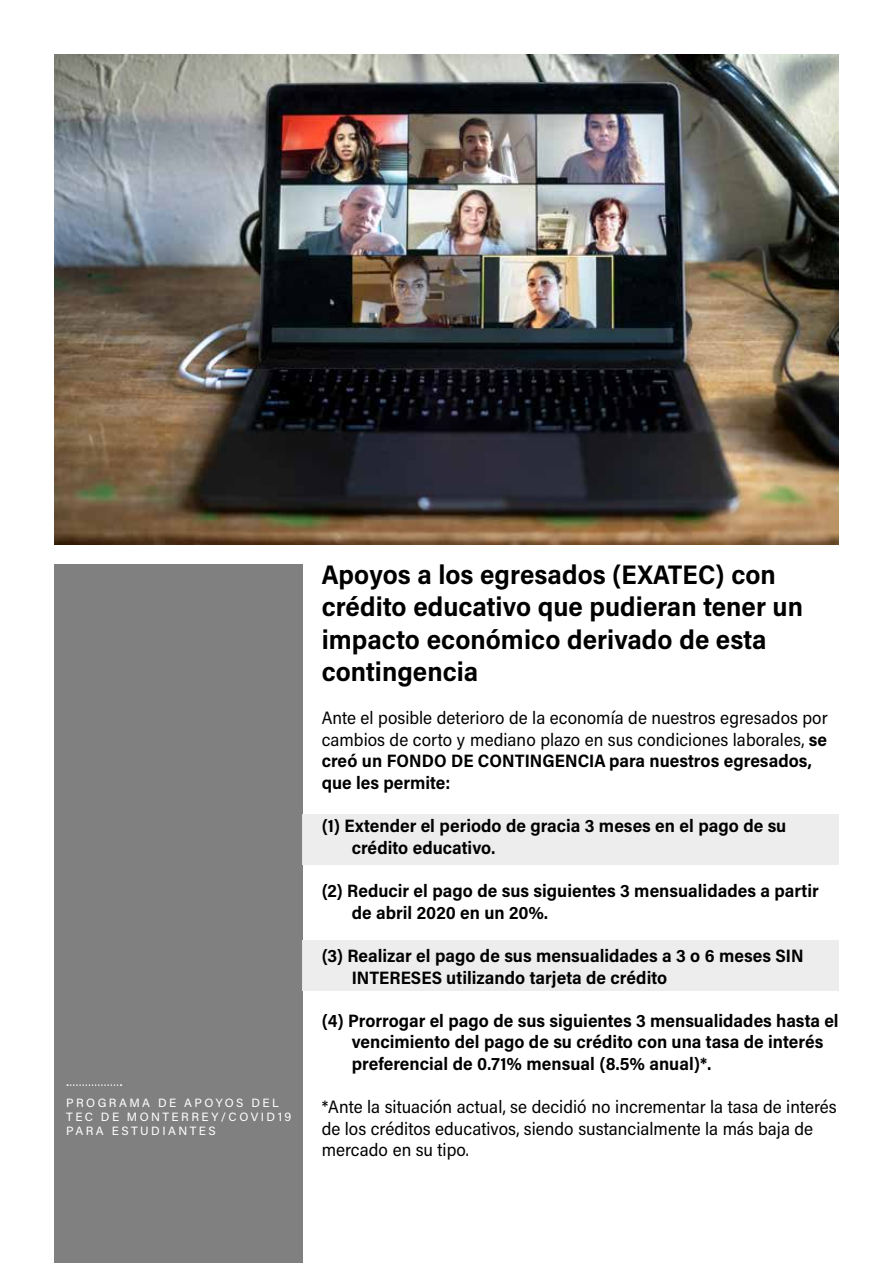
<style>
.page{position:relative;width:893px;height:1263px;background:#fff}
.page>*{position:absolute;margin:0;border:0;box-sizing:border-box;transform-origin:0 0}
.t1{font:27px/32.4px "Acumin Variable Concept";letter-spacing:.03em;color:#000}
.t2{font:18px/21.6px "Acumin Variable Concept";letter-spacing:.025em;color:#000}
.t3{font:18px/21.6px "Acumin Variable Concept";color:#000}
.t4{font:18px/21.6px "Acumin Variable Concept";letter-spacing:-.005em;color:#000}
.t5{font:12px/14.4px "Acumin Variable Concept";letter-spacing:.215em;color:#fff}
</style>
<div class="page">
<div style="left:303px;top:814px;width:536px;height:50px;background:#ededed"></div>
<div style="left:303px;top:940px;width:536px;height:50px;background:#ededed"></div>
<div style="left:55px;top:564px;width:248px;height:699px;background:#808080"></div>
<svg style="left:67px;top:1084px;width:55px;height:2px"></svg>
<img style="left:55px;top:54px;width:784px;height:490px">
<p class="t5" style="left:66px;top:1095px;width:226px">PROGRAMA DE APOYOS DEL<br>TEC DE MONTERREY/COVID19<br>PARA ESTUDIANTES</p>
<h1 class="t1" style="left:322px;top:557px;width:482px">Apoyos a los egresados (EXATEC) con crédito educativo que pudieran tener un impacto económico derivado de esta contingencia</h1>
<p class="t3" style="left:322px;top:706px;width:507px">Ante el posible deterioro de la economía de nuestros egresados por cambios de corto y mediano plazo en sus condiciones laborales, se creó un FONDO DE CONTINGENCIA para nuestros egresados, que les permite:</p>
<p class="t2" style="left:352px;top:814px;width:436px;text-indent:-30px">(1) Extender el periodo de gracia 3 meses en el pago de su crédito educativo.</p>
<p class="t2" style="left:352px;top:879px;width:468px;text-indent:-30px">(2) Reducir el pago de sus siguientes 3 mensualidades a partir de abril 2020 en un 20%.</p>
<p class="t2" style="left:352px;top:944px;width:454px;text-indent:-30px">(3) Realizar el pago de sus mensualidades a 3 o 6 meses SIN<br>INTERESES utilizando tarjeta de crédito</p>
<p class="t2" style="left:352px;top:1009px;width:488px;text-indent:-30px">(4) Prorrogar el pago de sus siguientes 3 mensualidades hasta el vencimiento del pago de su crédito con una tasa de interés preferencial de 0.71% mensual (8.5% anual)*.</p>
<p class="t4" style="left:322px;top:1095px;width:517px">*Ante la situación actual, se decidió no incrementar la tasa de interés de los créditos educativos, siendo sustancialmente la más baja de mercado en su tipo.</p>
</div>
